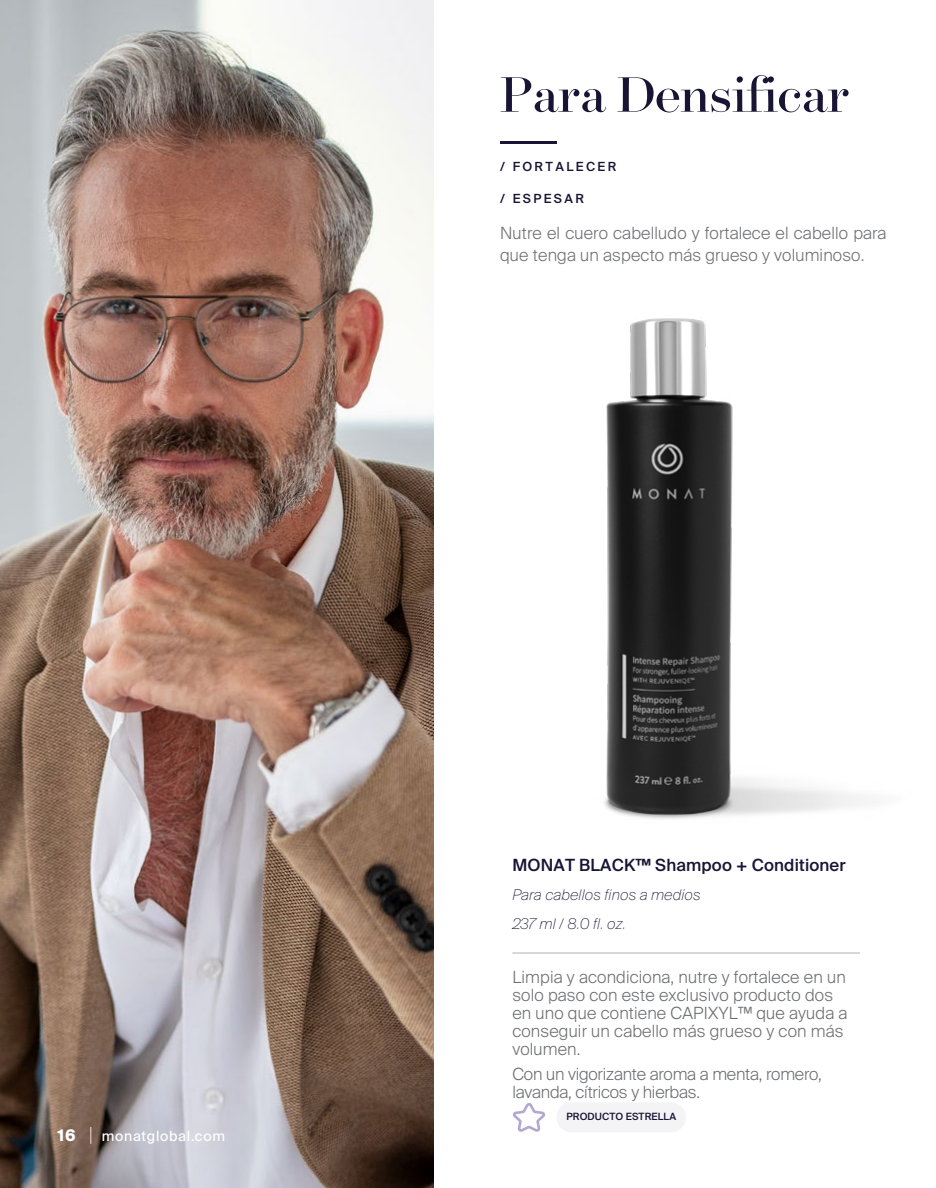
<style>
.page{position:relative;width:936px;height:1188px;background:#fff}
.page>*{position:absolute;margin:0;border:0;box-sizing:border-box;transform-origin:0 0}
.t1{font:56.8px "Surveyor Fine";letter-spacing:-.01em;color:#181434}
.t2{font:300 16.8px/18px "Suisse Intl";letter-spacing:.01em;color:#6d6e71}
.t3{font:300 16.8px/22px "Suisse Intl";letter-spacing:.01em;color:#6e6f72}
.t4{font:300 16.8px/18px "Suisse Intl";letter-spacing:-.01em;color:#6d6e71}
.t5{font:500 16.8px "Suisse Intl";letter-spacing:.01em;color:#181434}
.t6{font:italic 100 14.6px/29.2px "Suisse Intl";letter-spacing:.01em;color:#181434}
.t7{font:14px "Suisse Intl";letter-spacing:.05em;color:#fff}
.t8{font:500 12.6px "Suisse Intl";letter-spacing:.19em;color:#181434}
.t9{font:500 10px "Suisse Intl";letter-spacing:.01em;color:#181434}
.s1{font-weight:700;font-size:16px}
.s2{font-family:"Brandon Grotesque";font-weight:700;font-size:16px}
</style>
<div class="page">
<hr style="left:500px;top:141px;width:57px;height:3px;background:#181434">
<img style="left:0;top:0;width:434px;height:1188px">
<img style="left:604px;top:318px;width:265px;height:501px">
<hr style="left:512px;top:952px;width:348px;height:2px;background:#b1b4b6">
<div style="left:556px;top:1102px;width:130px;height:30px;background:#f4f3f5;border-radius:15px"></div>
<svg style="left:512px;top:1103px;width:34px;height:29px"></svg>
<p class="t7" style="left:58px;top:1128px;width:169px"><span class="s1">16</span> <span class="s2">|</span> monatglobal.com</p>
<h1 class="t1" style="left:500px;top:62px;width:351px">Para Densificar</h1>
<p class="t8" style="left:500px;top:160px;width:118px">/ FORTALECER</p>
<p class="t8" style="left:500px;top:191px;width:85px">/ ESPESAR</p>
<p class="t3" style="left:500px;top:222px;width:388px">Nutre el cuero cabelludo y fortalece el cabello para que tenga un aspecto más grueso y voluminoso.</p>
<p class="t5" style="left:512px;top:856px;width:335px">MONAT BLACK™ Shampoo + Conditioner</p>
<p class="t6" style="left:512px;top:881px;width:190px">Para cabellos finos a medios<br>237 ml / 8.0 fl. oz.</p>
<p class="t2" style="left:512px;top:968px;width:337px">Limpia y acondiciona, nutre y fortalece en un solo paso con este exclusivo producto dos en uno que contiene CAPIXYL™ que ayuda a conseguir un cabello más grueso y con más volumen.</p>
<p class="t4" style="left:512px;top:1065px;width:311px">Con un vigorizante aroma a menta, romero, lavanda, cítricos y hierbas.</p>
<p class="t9" style="left:566px;top:1111px;width:111px">PRODUCTO ESTRELLA</p>
</div>
